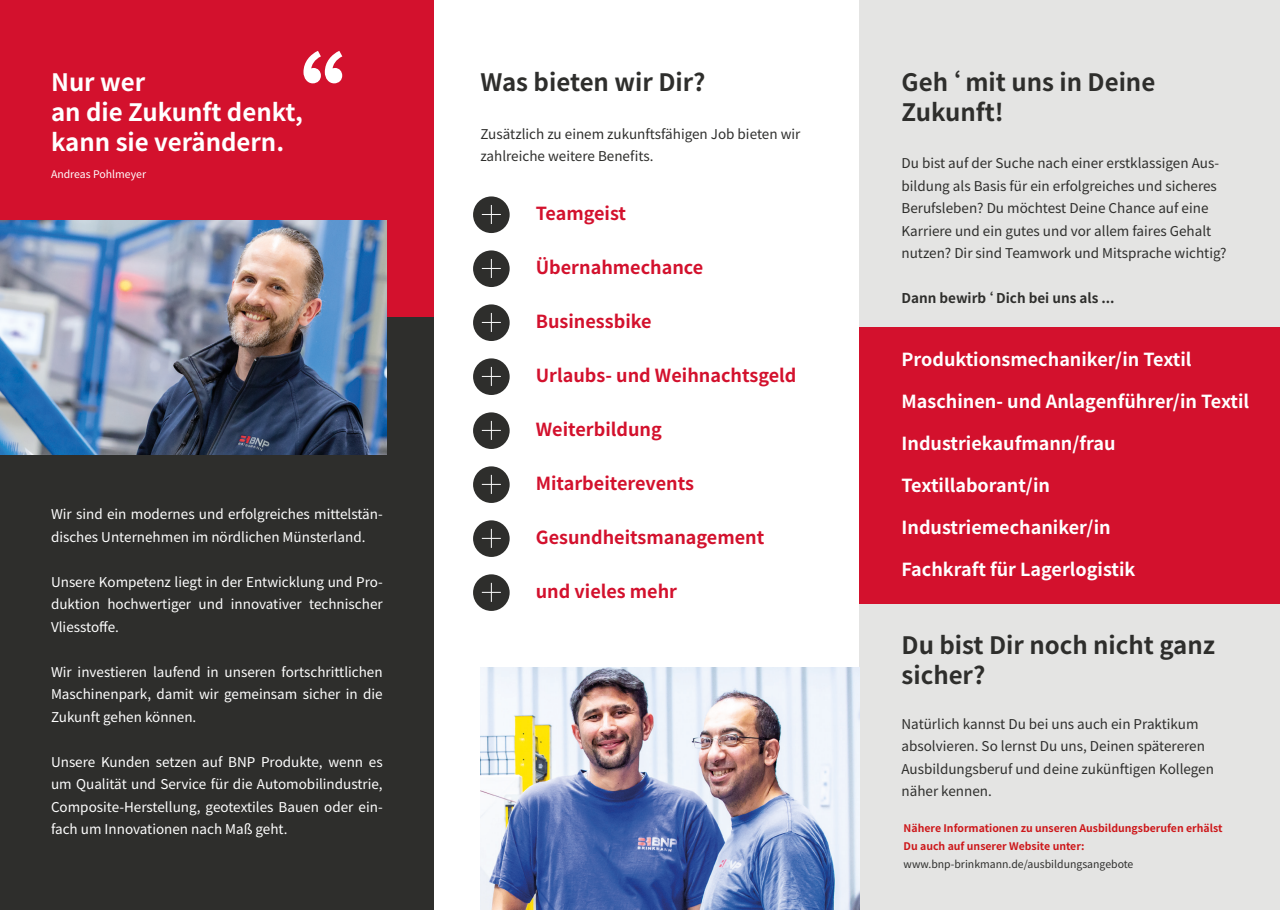
<style>
.page{position:relative;width:1280px;height:910px;background:#fff}
.page>*{position:absolute;margin:0;border:0;box-sizing:border-box;transform-origin:0 0}
.t1{font:700 105px "Noto Sans TC";color:#fff}
.t2{font:700 24px/30px "Noto Sans TC";color:#2e2e2c}
.t3{font:700 24px/30px "Noto Sans TC";color:#fff}
.t4{font:700 18px "Noto Sans TC";color:#fff}
.t5{font:700 18px "Noto Sans TC";color:#d3112d}
.t6{font:13.5px/22.5px "Noto Sans TC";color:#fff;text-align:justify}
.t7{font:13.5px/22.5px "Noto Sans TC";color:#2e2e2c}
.t8{font:700 13.5px "Noto Sans TC";color:#2e2e2c}
.t9{font:700 10.5px/18px "Noto Sans TC";color:#cd171a}
.t10{font:10.5px "Noto Sans TC";color:#2e2e2c}
.t11{font:10.5px "Noto Sans TC";color:#fff}
</style>
<div class="page">
<div style="left:0;top:316px;width:434px;height:594px;background:#2e2e2c"></div>
<div style="left:0;top:0;width:434px;height:317px;background:#d3112d"></div>
<div style="left:859px;top:0;width:421px;height:910px;background:#e4e4e3"></div>
<div style="left:859px;top:327px;width:421px;height:277px;background:#d3112d"></div>
<img style="left:0;top:220px;width:387px;height:234px">
<img style="left:480px;top:668px;width:379px;height:242px">
<div style="left:473px;top:196px;width:37px;height:37px;background:#2e2e2c;border-radius:50%"></div>
<svg style="left:482px;top:205px;width:19px;height:19px"></svg>
<div style="left:473px;top:304px;width:37px;height:37px;background:#2e2e2c;border-radius:50%"></div>
<svg style="left:482px;top:313px;width:19px;height:19px"></svg>
<div style="left:473px;top:412px;width:37px;height:37px;background:#2e2e2c;border-radius:50%"></div>
<svg style="left:482px;top:421px;width:19px;height:19px"></svg>
<div style="left:473px;top:520px;width:37px;height:37px;background:#2e2e2c;border-radius:50%"></div>
<svg style="left:482px;top:529px;width:19px;height:19px"></svg>
<div style="left:473px;top:250px;width:37px;height:37px;background:#2e2e2c;border-radius:50%"></div>
<svg style="left:482px;top:259px;width:19px;height:19px"></svg>
<div style="left:473px;top:358px;width:37px;height:37px;background:#2e2e2c;border-radius:50%"></div>
<svg style="left:482px;top:367px;width:19px;height:19px"></svg>
<div style="left:473px;top:466px;width:37px;height:37px;background:#2e2e2c;border-radius:50%"></div>
<svg style="left:482px;top:475px;width:19px;height:19px"></svg>
<div style="left:473px;top:574px;width:37px;height:37px;background:#2e2e2c;border-radius:50%"></div>
<svg style="left:482px;top:583px;width:19px;height:19px"></svg>
<h1 class="t1" style="left:240px;top:43px;width:106px">“</h1>
<h2 class="t3" style="left:51px;top:68px;width:254px">Nur wer<br>an die Zukunft denkt, kann sie verändern.</h2>
<p class="t11" style="left:51px;top:169px;width:97px">Andreas Pohlmeyer</p>
<p class="t6" style="left:51px;top:503px;width:333px">Wir sind ein modernes und erfolgreiches mittelstän&shy;disches Unternehmen im nördlichen Münsterland.</p>
<p class="t6" style="left:51px;top:571px;width:333px">Unsere Kompetenz liegt in der Entwicklung und Pro&shy;duktion hochwertiger und innovativer technischer Vliesstoffe.</p>
<p class="t6" style="left:51px;top:661px;width:333px">Wir investieren laufend in unseren fortschrittlichen Maschinenpark, damit wir gemeinsam sicher in die Zukunft gehen können.</p>
<p class="t6" style="left:51px;top:751px;width:333px">Unsere Kunden setzen auf BNP Produkte, wenn es um Qualität und Service für die Automobilindustrie, Composite-Herstellung, geotextiles Bauen oder ein&shy;fach um Innovationen nach Maß geht.</p>
<h2 class="t2" style="left:480px;top:68px;width:227px">Was bieten wir Dir?</h2>
<p class="t7" style="left:480px;top:123px;width:321px">Zusätzlich zu einem zukunftsfähigen Job bieten wir zahlreiche weitere Benefits.</p>
<h3 class="t5" style="left:536px;top:204px;width:92px">Teamgeist</h3>
<h3 class="t5" style="left:536px;top:258px;width:169px">Übernahmechance</h3>
<h3 class="t5" style="left:536px;top:312px;width:117px">Businessbike</h3>
<h3 class="t5" style="left:536px;top:366px;width:262px">Urlaubs- und Weihnachtsgeld</h3>
<h3 class="t5" style="left:536px;top:420px;width:127px">Weiterbildung</h3>
<h3 class="t5" style="left:536px;top:474px;width:160px">Mitarbeiterevents</h3>
<h3 class="t5" style="left:536px;top:528px;width:230px">Gesundheitsmanagement</h3>
<h3 class="t5" style="left:536px;top:582px;width:143px">und vieles mehr</h3>
<h2 class="t2" style="left:901px;top:68px;width:255px">Geh‘ mit uns in Deine<br>Zukunft!</h2>
<p class="t7" style="left:901px;top:152px;width:326px">Du bist auf der Suche nach einer erstklassigen Aus&shy;bildung als Basis für ein erfolgreiches und sicheres Berufsleben? Du möchtest Deine Chance auf eine Karriere und ein gutes und vor allem faires Gehalt nutzen? Dir sind Teamwork und Mitsprache wichtig?</p>
<p class="t8" style="left:901px;top:291px;width:215px">Dann bewirb‘ Dich bei uns als ...</p>
<h3 class="t4" style="left:901px;top:350px;width:292px">Produktionsmechaniker/in Textil</h3>
<h3 class="t4" style="left:901px;top:392px;width:349px">Maschinen- und Anlagenführer/in Textil</h3>
<h3 class="t4" style="left:901px;top:434px;width:215px">Industriekaufmann/frau</h3>
<h3 class="t4" style="left:901px;top:476px;width:150px">Textillaborant/in</h3>
<h3 class="t4" style="left:901px;top:518px;width:211px">Industriemechaniker/in</h3>
<h3 class="t4" style="left:901px;top:560px;width:235px">Fachkraft für Lagerlogistik</h3>
<h2 class="t2" style="left:901px;top:630px;width:315px">Du bist Dir noch nicht ganz sicher?</h2>
<p class="t7" style="left:901px;top:713px;width:314px">Natürlich kannst Du bei uns auch ein Praktikum absolvieren. So lernst Du uns, Deinen spätereren Ausbildungsberuf und deine zukünftigen Kollegen näher kennen.</p>
<p class="t9" style="left:904px;top:819px;width:320px">Nähere Informationen zu unseren Ausbildungsberufen erhälst<br>Du auch auf unserer Website unter:</p>
<p class="t10" style="left:904px;top:858px;width:231px">www.bnp-brinkmann.de/ausbildungsangebote</p>
</div>
